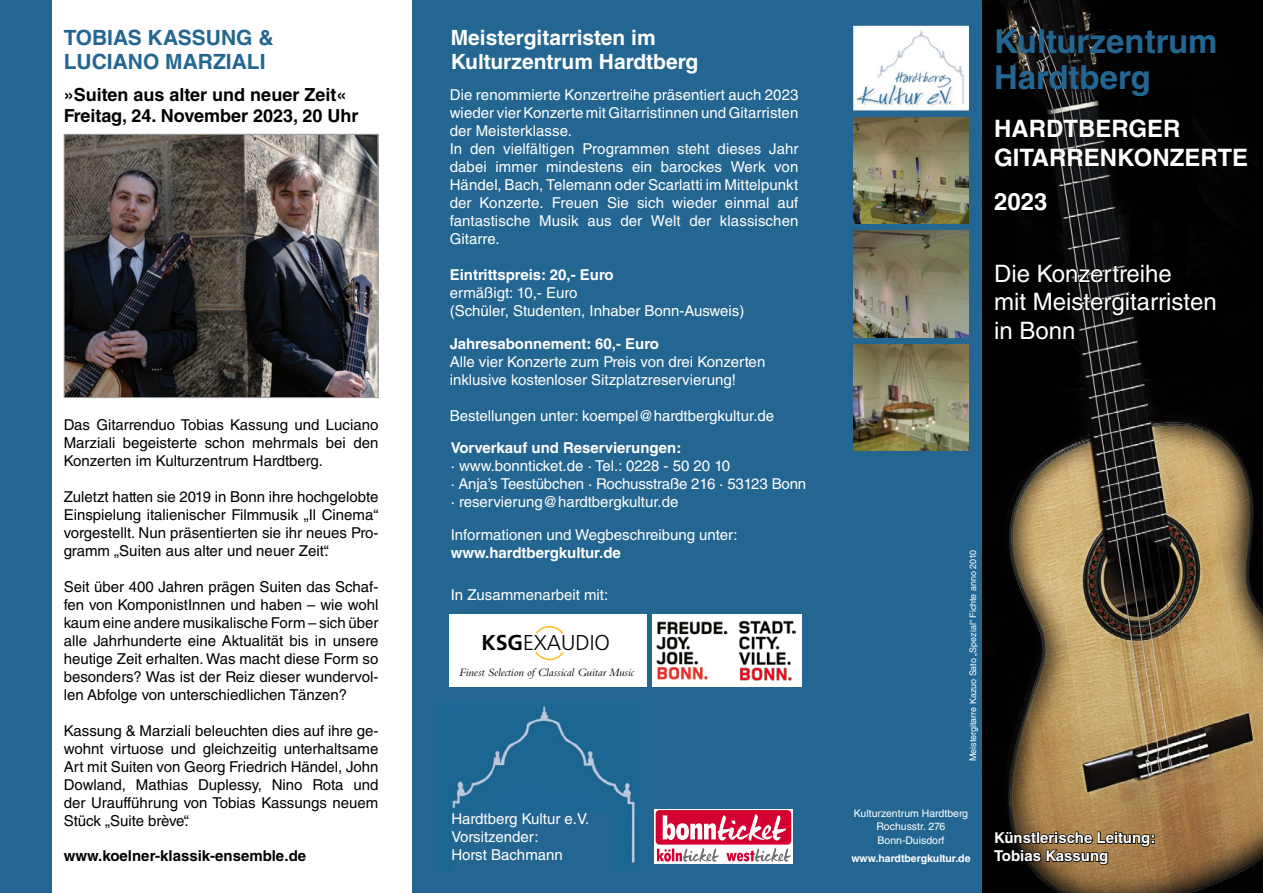
<style>
.page{position:relative;width:1263px;height:893px;background:#fff}
.page>*{position:absolute;margin:0;border:0;box-sizing:border-box;transform-origin:0 0}
.t1{font:700 33px/36px "Helvetica LT Std";color:#246692}
.t2{font:24px/28.5px "Helvetica LT Std";color:#fff}
.t3{font:700 24px/28.5px "Helvetica LT Std";color:#fff}
.t4{font:300 21.45px "Frutiger LT Std";color:#000}
.t5{font:700 21px/24px "Helvetica LT Std";color:#fff}
.t6{font:700 21px/24px "Helvetica LT Std";color:#246692}
.t7{font:700 18px/21px "Helvetica LT Std";color:#000}
.t8{font:15px/18px "Helvetica LT Std";color:#000;text-align:justify}
.t9{font:15px/18px "Helvetica LT Std";color:#fff}
.t10{font:700 15px/18px "Helvetica LT Std";color:#fff}
.t11{font:700 15px "Helvetica LT Std";color:#000}
.t12{font:italic 11.7px "Bembo Std";color:#000}
.t13{font:10.5px/13.5px "Helvetica LT Std";color:#fff;text-align:center}
.t14{font:700 10.5px "Helvetica LT Std";color:#fff}
.t15{font:9px "Helvetica LT Std";color:#fff}
.s1{font-weight:700}
</style>
<div class="page">
<div style="left:412px;top:0;width:851px;height:893px;background:#246692"></div>
<img style="left:982px;top:0;width:281px;height:893px">
<svg style="left:994px;top:263px;width:223px;height:78px;background:#070707"></svg>
<svg style="left:993px;top:192px;width:55px;height:20px"></svg>
<img style="left:854px;top:25px;width:115px;height:85px">
<img style="left:447px;top:706px;width:192px;height:166px">
<div style="left:451px;top:813px;width:160px;height:65px;background:#246692"></div>
<div style="left:0;top:0;width:51px;height:893px;background:#246692"></div>
<div style="left:449px;top:614px;width:197px;height:73px;background:#fff"></div>
<svg style="left:535px;top:626px;width:29px;height:8px"></svg>
<svg style="left:535px;top:651px;width:29px;height:10px"></svg>
<svg style="left:993px;top:831px;width:162px;height:35px;background:#533f26"></svg>
<img style="left:854px;top:231px;width:115px;height:106px">
<img style="left:854px;top:117px;width:115px;height:107px">
<img style="left:854px;top:344px;width:115px;height:107px">
<svg style="left:655px;top:809px;width:138px;height:54px"></svg>
<svg style="left:656px;top:810px;width:135px;height:52px;background:#e1718b"></svg>
<img style="left:66px;top:136px;width:310px;height:260px">
<div style="left:64px;top:134px;width:314px;height:264px;border:1px solid #9c9d9f"></div>
<img style="left:652px;top:614px;width:79px;height:73px">
<div style="left:731px;top:614px;width:70px;height:73px;background:#fff"></div>
<img style="left:738px;top:621px;width:57px;height:59px">
<h3 class="t6" style="left:64px;top:25px;width:211px">TOBIAS KASSUNG &amp;<br>LUCIANO MARZIALI</h3>
<p class="t7" style="left:64px;top:84px;width:296px">»Suiten aus alter und neuer Zeit«<br>Freitag, 24. November 2023, 20 Uhr</p>
<p class="t8" style="left:64px;top:415px;width:316px">Das Gitarrenduo Tobias Kassung und Luciano Marziali begeisterte schon mehrmals bei den Konzerten im Kulturzentrum Hardtberg.</p>
<p class="t8" style="left:64px;top:487px;width:316px">Zuletzt hatten sie 2019 in Bonn ihre hochgelobte Einspielung italienischer Filmmusik „Il Cinema“ vorgestellt. Nun präsentierten sie ihr neues Pro&shy;gramm „Suiten aus alter und neuer Zeit“.</p>
<p class="t8" style="left:64px;top:577px;width:316px">Seit über 400 Jahren prägen Suiten das Schaf&shy;fen von KomponistInnen und haben – wie wohl kaum eine andere musikalische Form – sich über alle Jahrhunderte eine Aktualität bis in unsere heutige Zeit erhalten. Was macht diese Form so besonders? Was ist der Reiz dieser wundervol&shy;len Abfolge von unterschiedlichen Tänzen?</p>
<p class="t8" style="left:64px;top:721px;width:316px">Kassung &amp; Marziali beleuchten dies auf ihre ge&shy;wohnt virtuose und gleichzeitig unterhaltsame Art mit Suiten von Georg Friedrich Händel, John Dowland, Mathias Duplessy, Nino Rota und der Uraufführung von Tobias Kassungs neuem Stück „Suite brève“.</p>
<p class="t11" style="left:64px;top:847px;width:244px">www.koelner-klassik-ensemble.de</p>
<h3 class="t5" style="left:451px;top:25px;width:249px">Meistergitarristen im<br>Kulturzentrum Hardtberg</h3>
<p class="t9" style="left:450px;top:86px;width:350px">Die renommierte Konzertreihe präsentiert auch 2023 wieder vier Konzerte mit Gitarristinnen und Gitarristen der Meisterklasse.<br>In den vielfältigen Programmen steht dieses Jahr dabei immer mindestens ein barockes Werk von Händel, Bach, Telemann oder Scarlatti im Mittelpunkt der Konzerte. Freuen Sie sich wieder einmal auf fantastische Musik aus der Welt der klassischen Gitarre.</p>
<p class="t10" style="left:450px;top:265px;width:165px">Eintrittspreis: 20,- Euro</p>
<p class="t9" style="left:450px;top:284px;width:296px">ermäßigt: 10,- Euro<br>(Schüler, Studenten, Inhaber Bonn-Ausweis)</p>
<p class="t10" style="left:450px;top:334px;width:211px">Jahresabonnement: 60,- Euro</p>
<p class="t9" style="left:450px;top:353px;width:317px">Alle vier Konzerte zum Preis von drei Konzerten inklusive kostenloser Sitzplatzreservierung!</p>
<p class="t9" style="left:450px;top:407px;width:326px">Bestellungen unter: koempel@hardtbergkultur.de</p>
<p class="t10" style="left:451px;top:438px;width:232px">Vorverkauf und Reservierungen:</p>
<p class="t9" style="left:451px;top:456px;width:357px">· www.bonnticket.de · Tel.: 0228 - 50 20 10<br>· Anja’s Teestübchen · Rochusstraße 216 · 53123 Bonn · reservierung@hardtbergkultur.de</p>
<p class="t9" style="left:451px;top:525px;width:288px">Informationen und Wegbeschreibung unter:</p>
<p class="t10" style="left:451px;top:543px;width:172px">www.hardtbergkultur.de</p>
<p class="t9" style="left:451px;top:585px;width:159px">In Zusammenarbeit mit:</p>
<h3 class="t4" style="left:481px;top:630px;width:130px"><span class="s1">KSG</span>EXAUDIO</h3>
<p class="t12" style="left:459px;top:666px;width:176px">Finest Selection of Classical Guitar Music</p>
<p class="t9" style="left:451px;top:809px;width:139px">Hardtberg Kultur e.V.<br>Vorsitzender:<br>Horst Bachmann</p>
<h1 class="t1" style="left:994px;top:23px;width:225px">Kulturzentrum<br>Hardtberg</h1>
<h2 class="t3" style="left:994px;top:114px;width:255px">HARDTBERGER<br>GITARRENKONZERTE</h2>
<h2 class="t3" style="left:994px;top:187px;width:55px">2023</h2>
<h2 class="t2" style="left:994px;top:259px;width:224px">Die Konzertreihe<br>mit Meistergitarristen in Bonn</h2>
<p class="t15" style="left:968px;top:761px;width:213px;rotate:-90deg">Meistergitarre Kazuo Sato „Spezial“ Fichte anno 2010</p>
<p class="t13" style="left:854px;top:806px;width:116px">Kulturzentrum Hardtberg<br>Rochusstr. 276<br>Bonn-Duisdorf</p>
<p class="t14" style="left:851px;top:851px;width:121px">www.hardtbergkultur.de</p>
<p class="t10" style="left:994px;top:829px;width:163px">Künstlerische Leitung:<br>Tobias Kassung</p>
</div>
